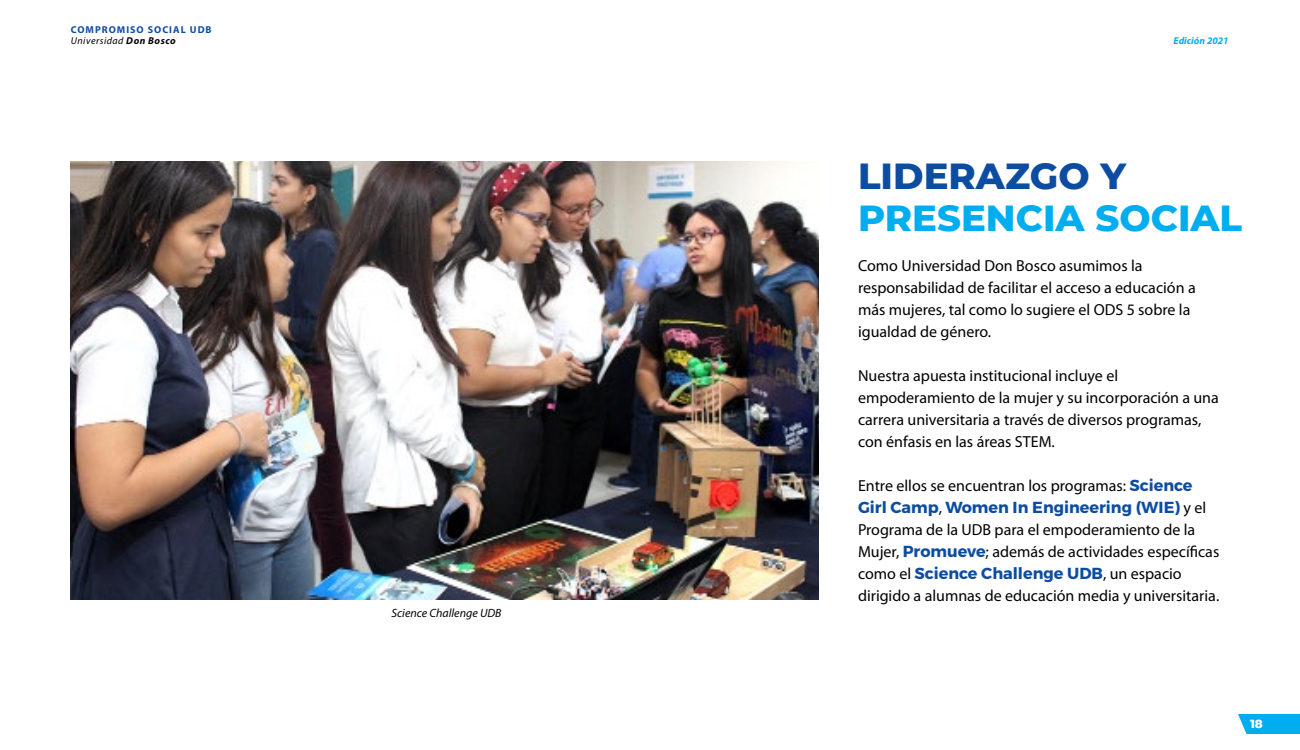
<style>
.page{position:relative;width:1300px;height:750px;background:#fff}
.page>*{position:absolute;margin:0;border:0;box-sizing:border-box;transform-origin:0 0}
.t1{font:800 37px/42px "Montserrat";color:#00aeef}
.t2{font:16px/22px "Myriad Pro";color:#000}
.t3{font:italic 12px "Myriad Pro";color:#000}
.t4{font:800 12px "Montserrat";color:#fff}
.t5{font:700 10px/10.9px "Myriad Pro";letter-spacing:.1em;color:#0d4da1}
.t6{font:italic 700 10px "Myriad Pro";color:#00aeef}
.s1{font-weight:400;font-style:italic;color:#000}
.s2{font-style:italic;color:#000}
.s3{color:#0d4da1}
.s4{font-family:"Montserrat";font-weight:700;color:#0d4da1}
</style>
<div class="page">
<svg style="left:1238px;top:714px;width:62px;height:20px"></svg>
<img style="left:70px;top:161px;width:749px;height:439px">
<p class="t5" style="left:71px;top:23px;width:142px">COMPROMISO SOCIAL UDB<br><span class="s1">Universidad</span> <span class="s2">Don Bosco</span></p>
<p class="t6" style="left:1174px;top:34px;width:57px">Edición 2021</p>
<p class="t3" style="left:392px;top:606px;width:111px">Science Challenge UDB</p>
<p class="t1" style="left:858px;top:153px;width:386px"><span class="s3">LIDERAZGO Y<br></span>PRESENCIA SOCIAL</p>
<p class="t2" style="left:858px;top:254px;width:339px">Como Universidad Don Bosco asumimos la responsabilidad de facilitar el acceso a educación a más mujeres, tal como lo sugiere el ODS 5 sobre la igualdad de género.</p>
<p class="t2" style="left:858px;top:364px;width:362px">Nuestra apuesta institucional incluye el empoderamiento de la mujer y su incorporación a una carrera universitaria a través de diversos programas, con énfasis en las áreas STEM.</p>
<p class="t2" style="left:858px;top:474px;width:363px">Entre ellos se encuentran los programas: <span class="s4">Science Girl Camp</span>, <span class="s4">Women In Engineering (WIE)</span> y el Programa de la UDB para el empoderamiento de la Mujer, <span class="s4">Promueve</span>; además de actividades específicas como el <span class="s4">Science Challenge UDB</span>, un espacio dirigido a alumnas de educación media y universitaria.</p>
<p class="t4" style="left:1250px;top:715px;width:14px">18</p>
</div>
